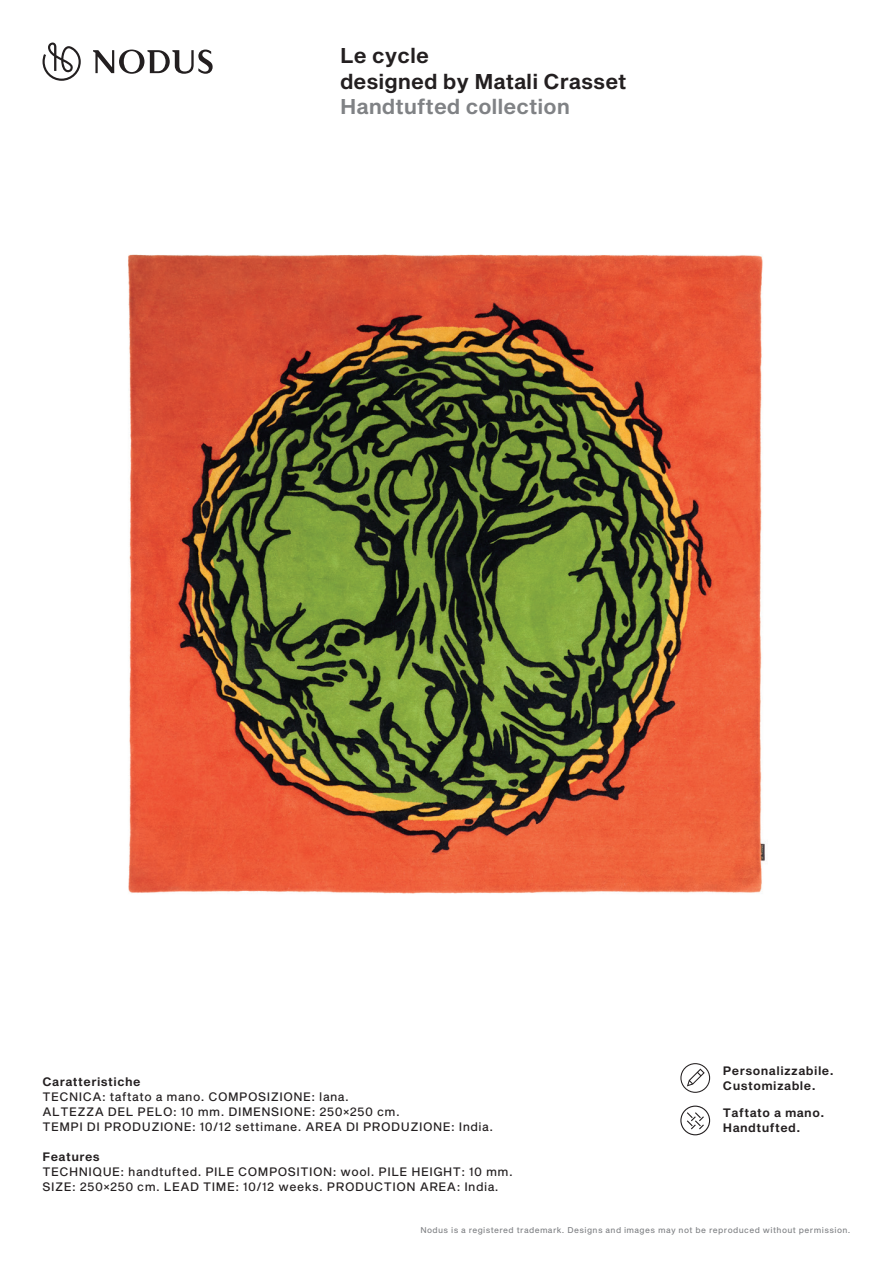
<style>
.page{position:relative;width:893px;height:1263px;background:#fff}
.page>*{position:absolute;margin:0;border:0;box-sizing:border-box;transform-origin:0 0}
.t1{font:21px/25.5px "Sequel Sans Semi Bold Body";color:#231f20}
.t2{font:21px "Sequel Sans Semi Bold Body";color:#808285}
.t3{font:12px/15px "Sequel Sans Roman Body";letter-spacing:.04em;color:#231f20}
.t4{font:12px/15px "Sequel Sans Semi Bold Body";letter-spacing:.04em;color:#231f20}
.t5{font:8.25px "Sequel Sans Roman Body";letter-spacing:.05em;color:#808285}
</style>
<div class="page">
<img style="left:128px;top:254px;width:637px;height:640px">
<svg style="left:43px;top:43px;width:38px;height:38px"></svg>
<svg style="left:93px;top:50px;width:120px;height:24px"></svg>
<svg style="left:680px;top:1063px;width:30px;height:30px"></svg>
<svg style="left:680px;top:1105px;width:30px;height:30px"></svg>
<h1 class="t1" style="left:340px;top:44px;width:288px">Le cycle<br>designed by Matali Crasset</h1>
<h1 class="t2" style="left:340px;top:92px;width:231px">Handtufted collection</h1>
<p class="t4" style="left:43px;top:1074px;width:100px">Caratteristiche</p>
<p class="t3" style="left:43px;top:1089px;width:452px">TECNICA: taftato a mano. COMPOSIZIONE: lana.<br>ALTEZZA DEL PELO: 10 mm. DIMENSIONE: 250×250 cm.<br>TEMPI DI PRODUZIONE: 10/12 settimane. AREA DI PRODUZIONE: India.</p>
<p class="t4" style="left:43px;top:1149px;width:59px">Features</p>
<p class="t3" style="left:43px;top:1164px;width:472px">TECHNIQUE: handtufted. PILE COMPOSITION: wool. PILE HEIGHT: 10 mm.<br>SIZE: 250×250 cm. LEAD TIME: 10/12 weeks. PRODUCTION AREA: India.</p>
<p class="t4" style="left:723px;top:1063px;width:112px">Personalizzabile.<br>Customizable.</p>
<p class="t4" style="left:723px;top:1106px;width:103px">Taftato a mano.<br>Handtufted.</p>
<p class="t5" style="left:420px;top:1224px;width:432px">Nodus is a registered trademark. Designs and images may not be reproduced without permission.</p>
</div>
